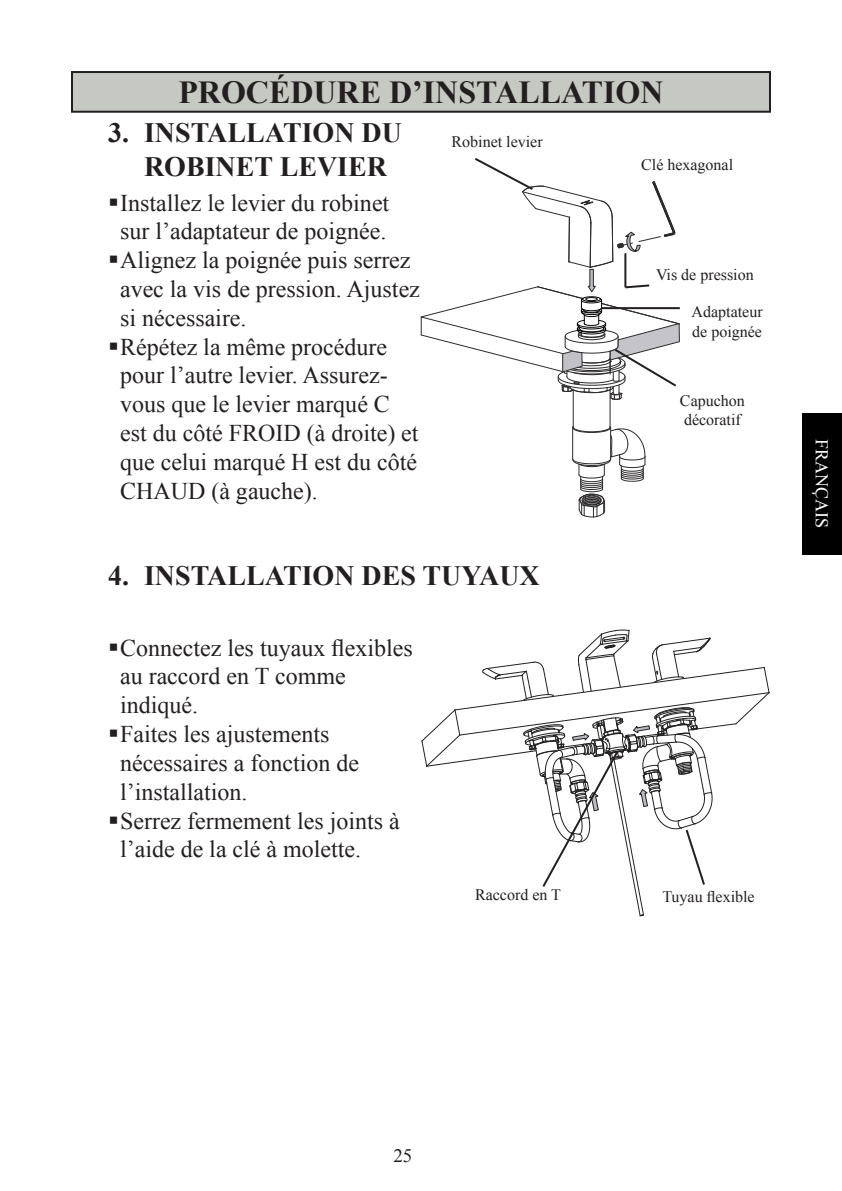
<style>
.page{position:relative;width:842px;height:1191px;background:#fff}
.page>*{position:absolute;margin:0;border:0;box-sizing:border-box;transform-origin:0 0}
.t1{font:700 32px "Times New Roman";color:#231f20}
.t2{font:700 28px/33.6px "Times New Roman";color:#231f20;text-align:right}
.t3{font:24px/28.8px "Times New Roman";color:#231f20}
.t4{font:19px "Times New Roman";color:#231f20}
.t5{font:18px "Times New Roman";color:#fff}
.t6{font:16px/19.2px "Times New Roman";color:#231f20}
</style>
<div class="page">
<svg style="left:421px;top:629px;width:349px;height:287px"></svg>
<hr style="left:573px;top:390px;width:1px;height:37px;background:#2e2b2c">
<hr style="left:610px;top:390px;width:1px;height:37px;background:#2e2b2c">
<svg style="left:572px;top:425px;width:74px;height:92px"></svg>
<svg style="left:421px;top:158px;width:259px;height:242px"></svg>
<div style="left:72px;top:72px;width:698px;height:40px;background:#c6c8c2"></div>
<div style="left:71px;top:71px;width:700px;height:42px;border:2px solid #231f20"></div>
<div style="left:802px;top:413px;width:40px;height:141px;background:#000"></div>
<h1 class="t1" style="left:178px;top:70px;width:485px">PROCÉDURE D’INSTALLATION</h1>
<p class="t2" style="left:108px;top:115px;width:280px">3. INSTALLATION DU<br>ROBINET LEVIER</p>
<p class="t3" style="left:108px;top:188px;width:283px;text-align:center">▪Installez le levier du robinet sur l’adaptateur de poignée.</p>
<p class="t3" style="left:120px;top:245px;width:301px;text-indent:-12px">▪Alignez la poignée puis serrez avec la vis de pression. Ajustez si nécessaire.</p>
<p class="t3" style="left:120px;top:332px;width:300px;text-indent:-12px">▪Répétez la même procédure pour l’autre levier. Assurez&shy;vous que le levier marqué C est du côté FROID (à droite) et que celui marqué H est du côté<br>CHAUD (à gauche).</p>
<p class="t6" style="left:452px;top:132px;width:93px">Robinet levier</p>
<p class="t6" style="left:641px;top:155px;width:93px">Clé hexagonal</p>
<p class="t6" style="left:656px;top:264px;width:99px">Vis de pression</p>
<p class="t6" style="left:692px;top:302px;width:73px">Adaptateur de poignée</p>
<p class="t6" style="left:680px;top:390px;width:66px">Capuchon décoratif</p>
<p class="t2" style="left:108px;top:558px;width:354px">4. INSTALLATION DES TUYAU</p>
<p class="t2" style="left:519px;top:558px;width:22px">X</p>
<p class="t3" style="left:120px;top:633px;width:294px;text-indent:-12px">▪Connectez les tuyaux flexibles au raccord en T comme indiqué.</p>
<p class="t3" style="left:120px;top:719px;width:241px;text-indent:-12px">▪Faites les ajustements nécessaires a fonction de l’installation.</p>
<p class="t3" style="left:120px;top:805px;width:281px;text-indent:-12px">▪Serrez fermement les joints à l’aide de la clé à molette.</p>
<p class="t6" style="left:475px;top:884px;width:87px">Raccord en T</p>
<p class="t6" style="left:662px;top:886px;width:94px">Tuyau flexible</p>
<p class="t5" style="left:834px;top:439px;width:91px;rotate:90deg">Français</p>
<p class="t4" style="left:393px;top:1142px;width:18px">25</p>
</div>
